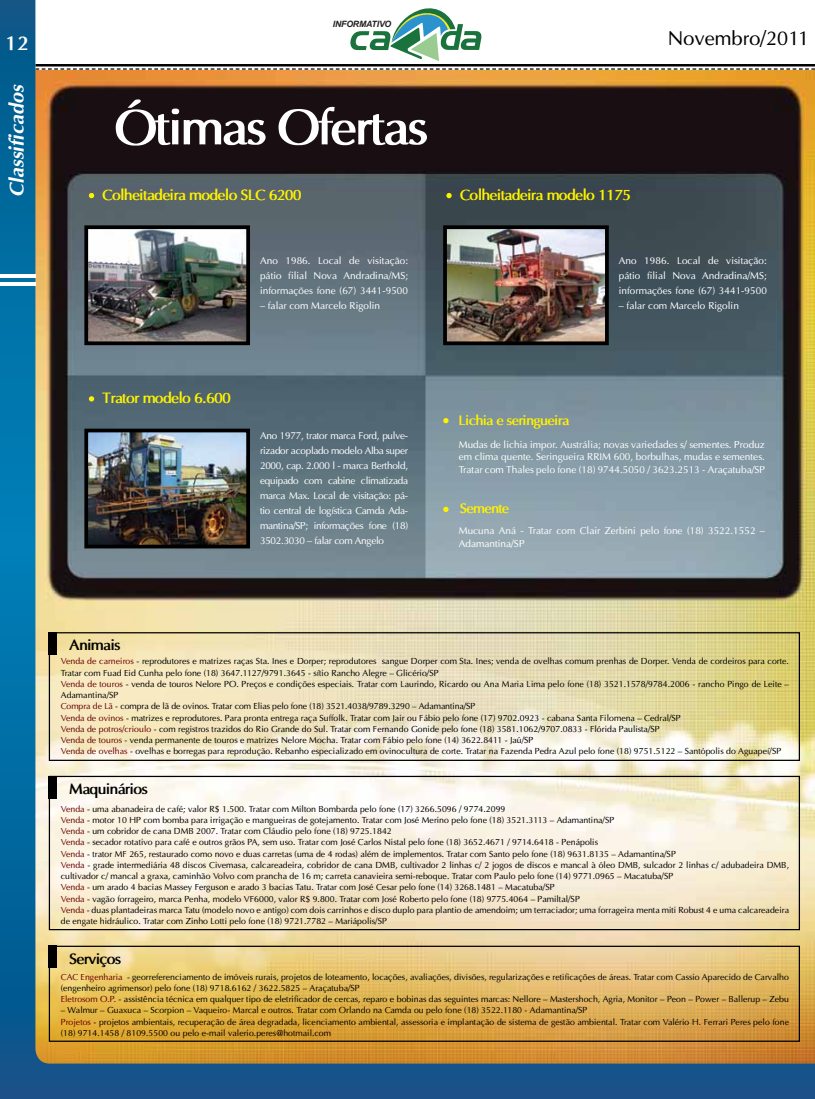
<style>
.page{position:relative;width:815px;height:1099px;background:#fff}
.page>*{position:absolute;margin:0;border:0;box-sizing:border-box;transform-origin:0 0}
.t1{font:700 50px "Optima";letter-spacing:-.06em;color:#fff}
.t2{font:20px "Optima";color:#000}
.t3{font:italic 700 20px "Optimum";color:#fff}
.t4{font:700 20px "Optima";color:#fff}
.t5{font:700 15px "Optima";letter-spacing:-.06em;color:#fff200}
.t6{font:700 15px "Optima";letter-spacing:-.06em;color:#000}
.t7{font:700 13.75px "Optima";letter-spacing:-.06em;color:#fff200}
.t8{font:10px/15px "Optima";color:#fff;text-align:justify}
.t9{font:8.75px/11.2px "Optima";color:#000}
.t10{font:italic 700 8.75px "Arial";letter-spacing:-.02em;color:#231f20}
.s1{color:#680000}
</style>
<div class="page">
<img style="left:0;top:0;width:815px;height:1098px">
<hr style="left:0;top:274px;width:35px;height:3px;background:#fff">
<hr style="left:0;top:282px;width:35px;height:4px;background:#fff">
<h2 class="t4" style="left:5px;top:31px;width:25px">12</h2>
<h2 class="t3" style="left:4px;top:197px;width:114px;rotate:-90deg">Classificados</h2>
<p class="t10" style="left:333px;top:18px;width:60px">INFORMATIVO</p>
<h1 class="t1" style="left:114px;top:97px;width:316px">Ótimas Ofertas</h1>
<h3 class="t5" style="left:102px;top:185px;width:201px">Colheitadeira modelo SLC 6200</h3>
<p class="t8" style="left:260px;top:253px;width:150px">Ano 1986. Local de visitação: pátio filial Nova Andradina/MS; informações fone (67) 3441-9500</p>
<p class="t8" style="left:260px;top:298px;width:122px">– falar com Marcelo Rigolin</p>
<h3 class="t5" style="left:102px;top:388px;width:130px">Trator modelo 6.600</h3>
<p class="t8" style="left:260px;top:428px;width:150px">Ano 1977, trator marca Ford, pulve&shy;rizador acoplado modelo Alba super 2000, cap. 2.000 l - marca Berthold, equipado com cabine climatizada marca Max. Local de visitação: pá&shy;tio central de logística Camda Ada&shy;mantina/SP; informações fone (18)<br>3502.3030 – falar com Angelo</p>
<h2 class="t2" style="left:668px;top:26px;width:143px">Novembro/2011</h2>
<h3 class="t5" style="left:460px;top:185px;width:173px">Colheitadeira modelo 1175</h3>
<h3 class="t7" style="left:459px;top:412px;width:113px">Lichia e seringueira</h3>
<p class="t8" style="left:619px;top:253px;width:150px">Ano 1986. Local de visitação: pátio filial Nova Andradina/MS; informações fone (67) 3441-9500</p>
<p class="t8" style="left:619px;top:298px;width:122px">– falar com Marcelo Rigolin</p>
<p class="t8" style="left:459px;top:438px;width:308px;line-height:12.5px">Mudas de lichia impor. Austrália; novas variedades s/ sementes. Produz em clima quente. Seringueira RRIM 600, borbulhas, mudas e sementes.<br>Tratar com Thales pelo fone (18) 9744.5050 / 3623.2513 - Araçatuba/SP</p>
<h3 class="t7" style="left:460px;top:500px;width:51px">Semente</h3>
<p class="t8" style="left:459px;top:524px;width:308px;line-height:12.5px">Mucuna Aná - Tratar com Clair Zerbini pelo fone (18) 3522.1552 –<br>Adamantina/SP</p>
<h3 class="t6" style="left:69px;top:636px;width:53px">Animais</h3>
<p class="t9" style="left:61px;top:655px;width:730px"><span class="s1">Venda de carneiros</span> - reprodutores e matrizes raças Sta. Ines e Dorper; reprodutores sangue Dorper com Sta. Ines; venda de ovelhas comum prenhas de Dorper. Venda de cordeiros para corte.<br>Tratar com Fuad Eid Cunha pelo fone (18) 3647.1127/9791.3645 - sítio Rancho Alegre – Glicério/SP<br><span class="s1">Venda de touros</span> - venda de touros Nelore PO. Preços e condições especiais. Tratar com Laurindo, Ricardo ou Ana Maria Lima pelo fone (18) 3521.1578/9784.2006 - rancho Pingo de Leite – Adamantina/SP<br><span class="s1">Compra de Lã</span> - compra de lã de ovinos. Tratar com Elias pelo fone (18) 3521.4038/9789.3290 – Adamantina/SP<br><span class="s1">Venda de ovinos</span> - matrizes e reprodutores. Para pronta entrega raça Suffolk. Tratar com Jair ou Fábio pelo fone (17) 9702.0923 - cabana Santa Filomena – Cedral/SP<br><span class="s1">Venda de potros/crioulo</span> - com registros trazidos do Rio Grande do Sul. Tratar com Fernando Gonide pelo fone (18) 3581.1062/9707.0833 - Flórida Paulista/SP<br><span class="s1">Venda de touros</span> - venda permanente de touros e matrizes Nelore Mocha. Tratar com Fábio pelo fone (14) 3622.8411 - Jaú/SP<br><span class="s1">Venda de ovelhas</span> - ovelhas e borregas para reprodução. Rebanho especializado em ovinocultura de corte. Tratar na Fazenda Pedra Azul pelo fone (18) 9751.5122 – Santópolis do Aguapeí/SP</p>
<h3 class="t6" style="left:69px;top:780px;width:80px">Maquinários</h3>
<p class="t9" style="left:61px;top:803px;width:730px"><span class="s1">Venda</span> - uma abanadeira de café; valor R$ 1.500. Tratar com Milton Bombarda pelo fone (17) 3266.5096 / 9774.2099<br><span class="s1">Venda</span> - motor 10 HP com bomba para irrigação e mangueiras de gotejamento. Tratar com José Merino pelo fone (18) 3521.3113 – Adamantina/SP<br><span class="s1">Venda</span> - um cobridor de cana DMB 2007. Tratar com Cláudio pelo fone (18) 9725.1842<br><span class="s1">Venda</span> - secador rotativo para café e outros grãos PA, sem uso. Tratar com José Carlos Nistal pelo fone (18) 3652.4671 / 9714.6418 - Penápolis<br><span class="s1">Venda</span> - trator MF 265, restaurado como novo e duas carretas (uma de 4 rodas) além de implementos. Tratar com Santo pelo fone (18) 9631.8135 – Adamantina/SP<br><span class="s1">Venda</span> - grade intermediária 48 discos Civemasa, calcareadeira, cobridor de cana DMB, cultivador 2 linhas c/ 2 jogos de discos e mancal à óleo DMB, sulcador 2 linhas c/ adubadeira DMB, cultivador c/ mancal a graxa, caminhão Volvo com prancha de 16 m; carreta canavieira semi-reboque. Tratar com Paulo pelo fone (14) 9771.0965 – Macatuba/SP<br><span class="s1">Venda</span> - um arado 4 bacias Massey Ferguson e arado 3 bacias Tatu. Tratar com José Cesar pelo fone (14) 3268.1481 – Macatuba/SP<br><span class="s1">Venda</span> - vagão forrageiro, marca Penha, modelo VF6000, valor R$ 9.800. Tratar com José Roberto pelo fone (18) 9775.4064 – Pamiltal/SP<br><span class="s1">Venda</span> - duas plantadeiras marca Tatu (modelo novo e antigo) com dois carrinhos e disco duplo para plantio de amendoim; um terraciador; uma forrageira menta miti Robust 4 e uma calcareadeira de engate hidráulico. Tratar com Zinho Lotti pelo fone (18) 9721.7782 – Mariápolis/SP</p>
<h3 class="t6" style="left:69px;top:949px;width:54px">Serviços</h3>
<p class="t9" style="left:61px;top:970px;width:730px"><span class="s1">CAC Engenharia</span> - georreferenciamento de imóveis rurais, projetos de loteamento, locações, avaliações, divisões, regularizações e retificações de áreas. Tratar com Cassio Aparecido de Carvalho (engenheiro agrimensor) pelo fone (18) 9718.6162 / 3622.5825 – Araçatuba/SP<br><span class="s1">Eletrosom O.P.</span> - assistência técnica em qualquer tipo de eletrificador de cercas, reparo e bobinas das seguintes marcas: Nellore – Mastershoch, Agria, Monitor – Peon – Power – Ballerup – Zebu</p>
<p class="t9" style="left:61px;top:1004px;width:730px">– Walmur – Guaxuca – Scorpion – Vaqueiro- Marcal e outros. Tratar com Orlando na Camda ou pelo fone (18) 3522.1180 - Adamantina/SP<br><span class="s1">Projetos</span> - projetos ambientais, recuperação de área degradada, licenciamento ambiental, assessoria e implantação de sistema de gestão ambiental. Tratar com Valério H. Ferrari Peres pelo fone (18) 9714.1458 / 8109.5500 ou pelo e-mail valerio.peres@hotmail.com</p>
</div>
